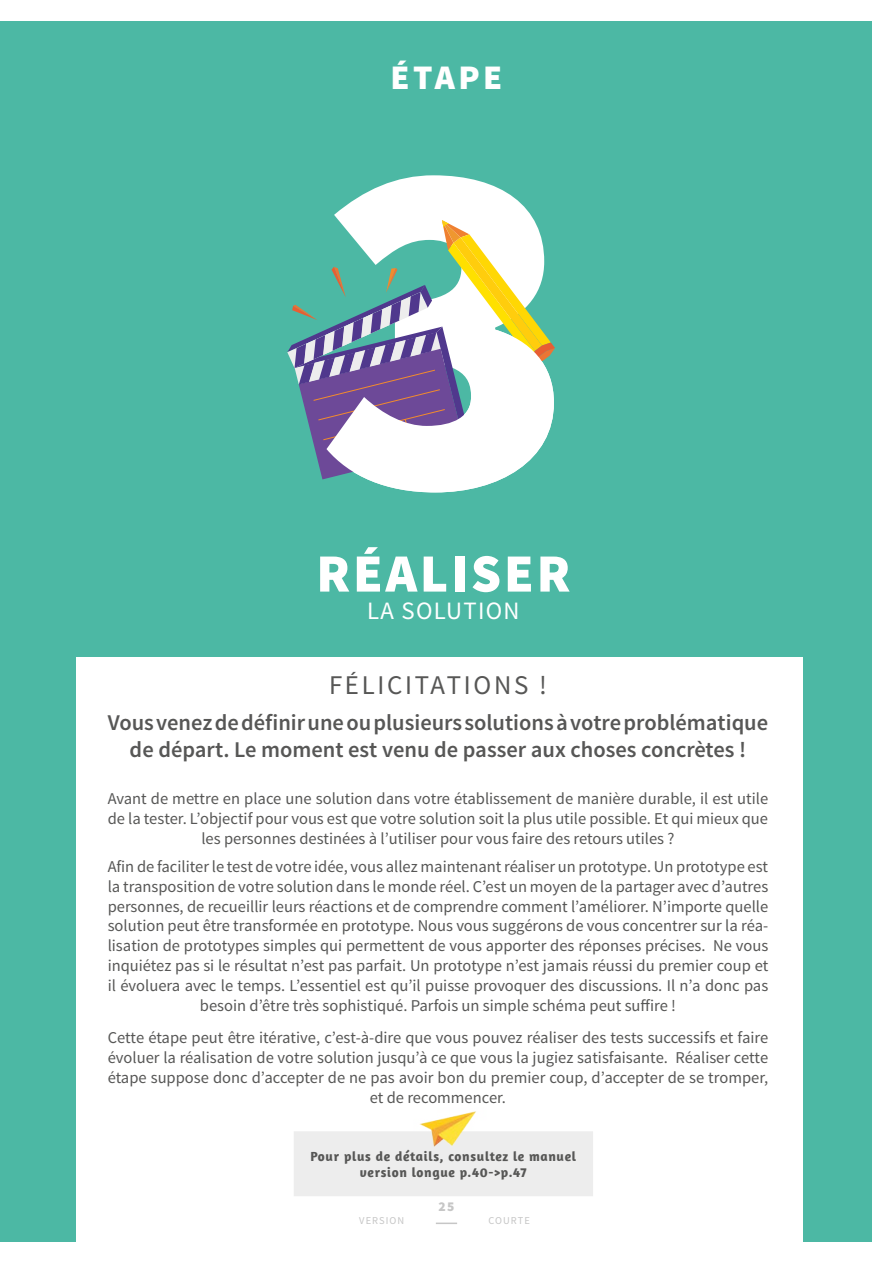
<style>
.page{position:relative;width:893px;height:1263px;background:#fff}
.page>*{position:absolute;margin:0;border:0;box-sizing:border-box;transform-origin:0 0}
.t1{font:900 481.95px "Source Sans Pro";color:#fff}
.t2{font:900 53.85px "Source Sans Pro";letter-spacing:.05em;color:#fff}
.t3{font:900 34.5px "Source Sans Pro";letter-spacing:.1em;color:#fff}
.t4{font:27px "Source Sans Pro";letter-spacing:.1em;color:#575756}
.t5{font:24.9px "Source Sans Pro";letter-spacing:.05em;color:#fff}
.t6{font:600 22.5px/27px "Source Sans Pro";color:#575756;text-align:center}
.t7{font:16.5px/19.8px "Source Sans Pro";color:#575756;text-align:center}
.t8{font:700 13.5px/16.2px "Amaranth";letter-spacing:.05em;color:#575756;text-align:center}
.t9{font:900 13.5px "Source Sans Pro";color:#c6c6c6}
.t10{font:10.5px "Source Sans Pro";letter-spacing:.1em;color:#c6c6c6}
</style>
<div class="page">
<div style="left:0;top:21px;width:872px;height:1221px;background:#4cb8a4"></div>
<svg style="left:287px;top:220px;width:268px;height:272px"></svg>
<div style="left:76px;top:657px;width:727px;height:599px;background:#fff"></div>
<div style="left:302px;top:1139px;width:283px;height:49px;background:#ededed"></div>
<div style="left:294px;top:1131px;width:299px;height:65px;border:16px solid #ededed"></div>
<img style="left:413px;top:1111px;width:73px;height:37px">
<hr style="left:436px;top:1222px;width:21px;height:2px;background:#c6c6c6">
<h3 class="t3" style="left:391px;top:55px;width:113px">ÉTAPE</h3>
<h1 class="t1" style="left:317px;top:12px;width:262px">3</h1>
<h2 class="t2" style="left:316px;top:539px;width:256px">RÉALISER</h2>
<h3 class="t5" style="left:367px;top:596px;width:154px">LA SOLUTION</h3>
<h3 class="t4" style="left:329px;top:668px;width:219px">FÉLICITATIONS !</h3>
<h3 class="t6" style="left:108px;top:709px;width:662px">Vous venez de définir une ou plusieurs solutions à votre problématique de départ. Le moment est venu de passer aux choses concrètes !</h3>
<p class="t7" style="left:108px;top:789px;width:662px">Avant de mettre en place une solution dans votre établissement de manière durable, il est utile de la tester. L’objectif pour vous est que votre solution soit la plus utile possible. Et qui mieux que les personnes destinées à l’utiliser pour vous faire des retours utiles ?</p>
<p class="t7" style="left:108px;top:857px;width:662px">Afin de faciliter le test de votre idée, vous allez maintenant réaliser un prototype. Un prototype est la transposition de votre solution dans le monde réel. C’est un moyen de la partager avec d’autres personnes, de recueillir leurs réactions et de comprendre comment l’améliorer. N’importe quelle solution peut être transformée en prototype. Nous vous suggérons de vous concentrer sur la réa&shy;lisation de prototypes simples qui permettent de vous apporter des réponses précises. Ne vous inquiétez pas si le résultat n’est pas parfait. Un prototype n’est jamais réussi du premier coup et il évoluera avec le temps. L’essentiel est qu’il puisse provoquer des discussions. Il n’a donc pas besoin d’être très sophistiqué. Parfois un simple schéma peut suffire !</p>
<p class="t7" style="left:108px;top:1028px;width:662px">Cette étape peut être itérative, c’est-à-dire que vous pouvez réaliser des tests successifs et faire évoluer la réalisation de votre solution jusqu’à ce que vous la jugiez satisfaisante. Réaliser cette étape suppose donc d’accepter de ne pas avoir bon du premier coup, d’accepter de se tromper, et de recommencer.</p>
<p class="t8" style="left:311px;top:1148px;width:267px">Pour plus de détails, consultez le manuel version longue p.40-&gt;p.47</p>
<p class="t9" style="left:438px;top:1198px;width:17px">25</p>
<p class="t10" style="left:359px;top:1214px;width:46px">VERSION</p>
<p class="t10" style="left:488px;top:1214px;width:43px">COURTE</p>
</div>
